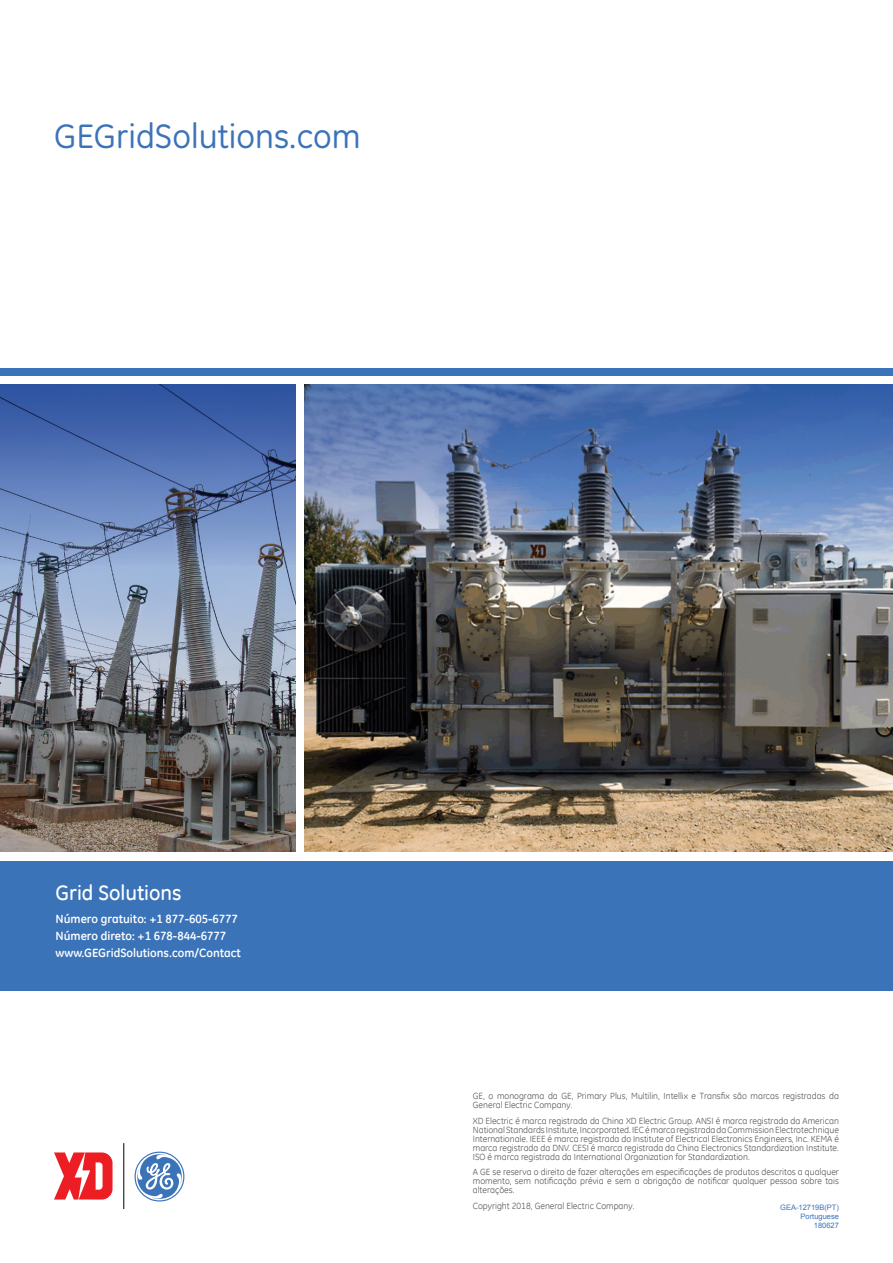
<style>
.page{position:relative;width:893px;height:1263px;background:#fff}
.page>*{position:absolute;margin:0;border:0;box-sizing:border-box;transform-origin:0 0}
.t1{font:69.15px "GE Logo Font";color:#3b73b9}
.t2{font:34.5px "GE Inspira";color:#3b73b9}
.t3{font:500 21px "GE Inspira";color:#fff}
.t4{font:700 12px/16.5px "GE Inspira";color:#fff}
.t5{font:9px/9px "GE Inspira";color:#58595b;text-align:justify}
.t6{font:7.5px/9px "Arial";color:#3b73b9;text-align:right}
</style>
<div class="page">
<svg style="left:54px;top:1152px;width:59px;height:47px"></svg>
<hr style="left:124px;top:1143px;width:1px;height:66px;background:#000">
<img style="left:304px;top:567px;width:589px;height:285px">
<img style="left:0;top:567px;width:296px;height:285px">
<img style="left:0;top:384px;width:893px;height:183px">
<div style="left:0;top:368px;width:893px;height:8px;background:#3b73b9"></div>
<div style="left:296px;top:378px;width:8px;height:579px;background:#fff"></div>
<div style="left:0;top:861px;width:893px;height:130px;background:#3b73b9"></div>
<h2 class="t2" style="left:54px;top:116px;width:308px">GEGridSolutions.com</h2>
<h3 class="t3" style="left:56px;top:880px;width:128px">Grid Solutions</h3>
<h3 class="t4" style="left:56px;top:911px;width:187px">Número gratuito: +1 877-605-6777<br>Número direto: +1 678-844-6777 www.GEGridSolutions.com/Contact</h3>
<h1 class="t1" style="left:135px;top:1137px;width:51px">g</h1>
<p class="t5" style="left:473px;top:1091px;width:368px">GE, o monograma da GE, Primary Plus, Multilin, Intellix e Transfix são marcas registradas da<br>General Electric Company.</p>
<p class="t5" style="left:473px;top:1116px;width:368px">XD Electric é marca registrada da China XD Electric Group. ANSI é marca registrada da American NationalStandards Institute, Incorporated. IECémarcaregistradadaCommissionElectrotechnique Internationale. IEEE é marca registrada do Institute of Electrical Electronics Engineers, Inc. KEMA é marca registrada da DNV. CESI é marca registrada da China Electronics Standardization Institute.<br>ISO é marca registrada da International Organization for Standardization.</p>
<p class="t5" style="left:473px;top:1167px;width:368px">A GE se reserva o direito de fazer alterações em especificações de produtos descritos a qualquer momento, sem notificação prévia e sem a obrigação de notificar qualquer pessoa sobre tais alterações.</p>
<p class="t5" style="left:473px;top:1201px;width:163px">Copyright 2018, General Electric Company.</p>
<p class="t6" style="left:780px;top:1202px;width:60px">GEA-12719B(PT)<br>Portuguese<br>180627</p>
</div>
